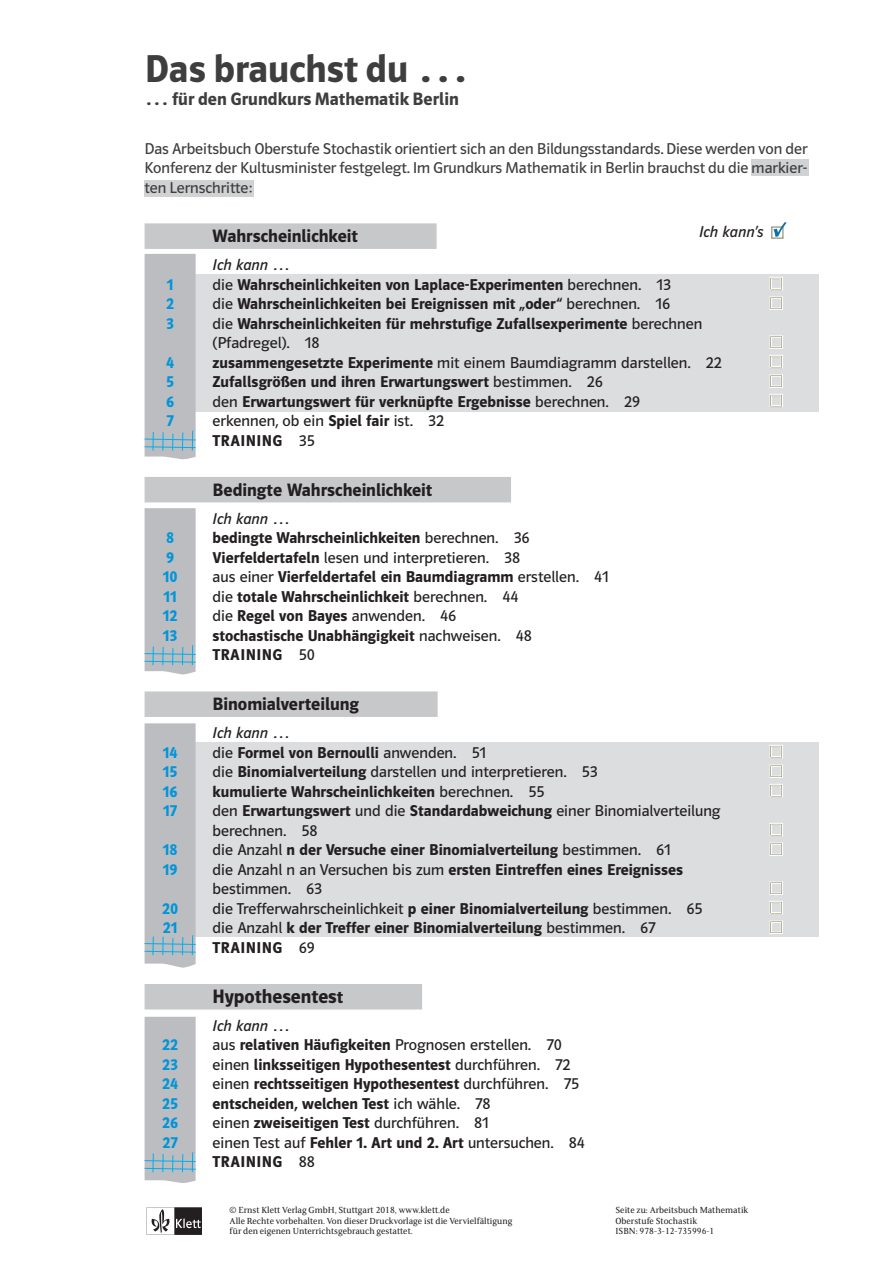
<style>
.page{position:relative;width:893px;height:1263px;background:#fff}
.page>*{position:absolute;margin:0;border:0;box-sizing:border-box;transform-origin:0 0}
.t1{font:600 39px "Polo CEF";color:#3e3e3f}
.t2{font:22.2px "Polo CEF";color:#8c896b}
.t3{font:600 19.5px "Polo CEF";color:#231f20}
.t4{font:600 18px "Polo CEF";letter-spacing:-.005em;color:#231f20}
.t5{font:600 18px "Polo CEF";color:#3e3e3f}
.t6{font:600 15.75px/19.5px "Polo CEF";color:#231f20}
.t7{font:15.75px/19.5px "Polo CEF";color:#231f20}
.t8{font:15.75px/19.5px "Polo CEF";color:#3e3e3f;text-align:justify}
.t9{font:600 15.75px "Polo CEF";color:#0095d9}
.t10{font:italic 15.75px "Polo CEF";color:#231f20}
.t11{font:600 15.75px "Polo CEF";letter-spacing:.035em;color:#231f20}
.t12{font:9.75px/10.5px "FS Sally Klett";color:#231f20}
.s1{font-weight:400}
.s2{font-weight:600}
.s3{font-size:18px}
</style>
<div class="page">
<div style="left:751px;top:159px;width:58px;height:17px;background:#d1d2d4"></div>
<div style="left:144px;top:180px;width:110px;height:17px;background:#d1d2d4"></div>
<div style="left:190px;top:742px;width:629px;height:194px;background:#dcdddf"></div>
<div style="left:190px;top:274px;width:629px;height:138px;background:#dcdddf"></div>
<div style="left:771px;top:226px;width:12px;height:13px;border:1px solid #8c896b"></div>
<svg style="left:773px;top:222px;width:14px;height:15px"></svg>
<div style="left:145px;top:223px;width:292px;height:26px;background:#c7c8ca"></div>
<div style="left:145px;top:477px;width:366px;height:25px;background:#c7c8ca"></div>
<div style="left:145px;top:691px;width:293px;height:26px;background:#c7c8ca"></div>
<div style="left:145px;top:984px;width:277px;height:25px;background:#c7c8ca"></div>
<svg style="left:769px;top:277px;width:14px;height:13px"></svg>
<svg style="left:769px;top:296px;width:14px;height:14px"></svg>
<svg style="left:769px;top:335px;width:14px;height:14px"></svg>
<svg style="left:769px;top:355px;width:14px;height:13px"></svg>
<svg style="left:769px;top:374px;width:14px;height:14px"></svg>
<svg style="left:769px;top:394px;width:14px;height:13px"></svg>
<svg style="left:769px;top:745px;width:14px;height:13px"></svg>
<svg style="left:769px;top:764px;width:14px;height:14px"></svg>
<svg style="left:769px;top:784px;width:14px;height:13px"></svg>
<svg style="left:769px;top:823px;width:14px;height:13px"></svg>
<svg style="left:769px;top:842px;width:14px;height:14px"></svg>
<svg style="left:769px;top:881px;width:14px;height:14px"></svg>
<svg style="left:769px;top:901px;width:14px;height:13px"></svg>
<svg style="left:769px;top:920px;width:14px;height:14px"></svg>
<div style="left:145px;top:254px;width:51px;height:206px;background:#bcbdc0"></div>
<svg style="left:145px;top:508px;width:51px;height:167px;background:#b9bec2"></svg>
<div style="left:145px;top:723px;width:51px;height:245px;background:#bcbdc0"></div>
<svg style="left:145px;top:1017px;width:51px;height:166px;background:#b9bdc2"></svg>
<svg style="left:147px;top:1207px;width:55px;height:28px"></svg>
<h1 class="t1" style="left:144px;top:46px;width:325px">Das brauchst du …</h1>
<p class="t5" style="left:144px;top:88px;width:316px">… für den Grundkurs Mathematik Berlin</p>
<p class="t8" style="left:144px;top:139px;width:664px">Das Arbeitsbuch Oberstufe Stochastik orientiert sich an den Bildungsstandards. Diese werden von der Konferenz der Kultusminister festgelegt. Im Grundkurs Mathematik in Berlin brauchst du die markier&shy;ten Lernschritte:</p>
<p class="t10" style="left:699px;top:223px;width:66px">Ich kann’s</p>
<p class="t4" style="left:213px;top:226px;width:147px">Wahrscheinlichkeit</p>
<p class="t10" style="left:213px;top:256px;width:79px">Ich kann …</p>
<p class="t9" style="left:167px;top:275px;width:8px">1</p>
<p class="t6" style="left:213px;top:275px;width:460px"><span class="s1">die</span> Wahrscheinlichkeiten von Laplace-Experimenten <span class="s1">berechnen. 13</span></p>
<h2 class="t2" style="left:768px;top:270px;width:18px">□</h2>
<p class="t9" style="left:166px;top:294px;width:9px">2</p>
<p class="t6" style="left:213px;top:294px;width:459px"><span class="s1">die</span> Wahrscheinlichkeiten bei Ereignissen mit „oder“ <span class="s1">berechnen. 16</span></p>
<h2 class="t2" style="left:768px;top:290px;width:18px">□</h2>
<p class="t9" style="left:166px;top:314px;width:9px">3</p>
<p class="t6" style="left:213px;top:314px;width:491px"><span class="s1">die</span> Wahrscheinlichkeiten für mehrstufige Zufallsexperimente <span class="s1">berechnen (Pfadregel). 18</span></p>
<h2 class="t2" style="left:768px;top:329px;width:18px">□</h2>
<p class="t9" style="left:166px;top:353px;width:9px">4</p>
<p class="t7" style="left:213px;top:353px;width:511px"><span class="s2">zusammengesetzte Experimente</span> mit einem Baumdiagramm darstellen. 22</p>
<h2 class="t2" style="left:768px;top:348px;width:18px">□</h2>
<p class="t9" style="left:166px;top:372px;width:9px">5</p>
<p class="t6" style="left:213px;top:372px;width:392px">Zufallsgrößen und ihren Erwartungswert <span class="s1">bestimmen. 26</span></p>
<h2 class="t2" style="left:768px;top:368px;width:18px">□</h2>
<p class="t9" style="left:166px;top:392px;width:9px">6</p>
<p class="t6" style="left:213px;top:392px;width:429px"><span class="s1">den</span> Erwartungswert für verknüpfte Ergebnisse <span class="s1">berechnen. 29</span></p>
<h2 class="t2" style="left:768px;top:387px;width:18px">□</h2>
<p class="t9" style="left:166px;top:411px;width:9px">7</p>
<p class="t7" style="left:213px;top:411px;width:233px">erkennen, ob ein <span class="s2">Spiel fair</span> ist. 32<br><span class="s2">TRAINING</span> 35</p>
<p class="t4" style="left:213px;top:479px;width:221px">Bedingte Wahrscheinlichkeit</p>
<p class="t10" style="left:213px;top:509px;width:79px">Ich kann …</p>
<p class="t9" style="left:166px;top:528px;width:9px">8</p>
<p class="t6" style="left:213px;top:528px;width:319px">bedingte Wahrscheinlichkeiten <span class="s1">berechnen. 36</span></p>
<p class="t9" style="left:166px;top:548px;width:9px">9</p>
<p class="t7" style="left:213px;top:548px;width:309px"><span class="s2">Vierfeldertafeln</span> lesen und interpretieren. 38</p>
<p class="t9" style="left:163px;top:567px;width:16px">10</p>
<p class="t6" style="left:213px;top:567px;width:398px"><span class="s1">aus einer</span> Vierfeldertafel ein Baumdiagramm <span class="s1">erstellen. 41</span></p>
<p class="t9" style="left:163px;top:587px;width:15px">11</p>
<p class="t6" style="left:213px;top:587px;width:307px"><span class="s1">die</span> totale Wahrscheinlichkeit <span class="s1">berechnen. 44</span></p>
<p class="t9" style="left:163px;top:606px;width:16px">12</p>
<p class="t7" style="left:213px;top:606px;width:245px">die <span class="s2">Regel von Bayes</span> anwenden. 46</p>
<p class="t9" style="left:163px;top:626px;width:16px">13</p>
<p class="t6" style="left:213px;top:626px;width:321px">stochastische Unabhängigkeit <span class="s1">nachweisen. 48<br></span>TRAINING <span class="s1">50</span></p>
<p class="t4" style="left:213px;top:694px;width:148px">Binomialverteilung</p>
<p class="t10" style="left:213px;top:724px;width:79px">Ich kann …</p>
<p class="t9" style="left:163px;top:743px;width:16px">14</p>
<p class="t6" style="left:213px;top:743px;width:275px"><span class="s1">die</span> Formel von Bernoulli <span class="s1">anwenden. 51</span></p>
<h2 class="t2" style="left:768px;top:738px;width:18px">□</h2>
<p class="t9" style="left:163px;top:762px;width:16px">15</p>
<p class="t7" style="left:213px;top:762px;width:387px">die <span class="s2">Binomialverteilung</span> darstellen und interpretieren. 53</p>
<h2 class="t2" style="left:768px;top:758px;width:18px">□</h2>
<p class="t9" style="left:163px;top:782px;width:16px">16</p>
<p class="t6" style="left:213px;top:782px;width:333px">kumulierte Wahrscheinlichkeiten <span class="s1">berechnen. 55</span></p>
<h2 class="t2" style="left:768px;top:777px;width:18px">□</h2>
<p class="t9" style="left:163px;top:801px;width:16px">17</p>
<p class="t7" style="left:213px;top:801px;width:509px">den <span class="s2">Erwartungswert</span> und die <span class="s2">Standardabweichung</span> einer Binomialverteilung berechnen. 58</p>
<h2 class="t2" style="left:768px;top:816px;width:18px">□</h2>
<p class="t9" style="left:163px;top:840px;width:16px">18</p>
<p class="t6" style="left:213px;top:840px;width:460px"><span class="s1">die Anzahl</span> n der Versuche einer Binomialverteilung <span class="s1">bestimmen. 61</span></p>
<h2 class="t2" style="left:768px;top:836px;width:18px">□</h2>
<p class="t9" style="left:163px;top:860px;width:16px">19</p>
<p class="t7" style="left:213px;top:860px;width:472px">die Anzahl n an Versuchen bis zum <span class="s2">ersten Eintreffen eines Ereignisses </span>bestimmen. 63</p>
<h2 class="t2" style="left:768px;top:875px;width:18px">□</h2>
<p class="t9" style="left:162px;top:899px;width:17px">20</p>
<p class="t7" style="left:213px;top:899px;width:491px">die Trefferwahrscheinlichkeit <span class="s2">p einer Binomialverteilung</span> bestimmen. 65</p>
<h2 class="t2" style="left:768px;top:894px;width:18px">□</h2>
<p class="t9" style="left:163px;top:918px;width:16px">21</p>
<p class="t6" style="left:213px;top:918px;width:444px"><span class="s1">die Anzahl</span> k der Treffer einer Binomialverteilung <span class="s1">bestimmen. 67</span></p>
<h2 class="t2" style="left:768px;top:914px;width:18px">□</h2>
<p class="t11" style="left:213px;top:938px;width:104px">TRAINING <span class="s1">69</span></p>
<p class="t3" style="left:213px;top:985px;width:132px">Hypothesentes<span class="s3">t</span></p>
<p class="t10" style="left:213px;top:1016px;width:79px">Ich kann …</p>
<p class="t9" style="left:162px;top:1035px;width:17px">22</p>
<p class="t7" style="left:213px;top:1035px;width:351px">aus <span class="s2">relativen Häufigkeiten</span> Prognosen erstellen. 70</p>
<p class="t9" style="left:162px;top:1055px;width:17px">23</p>
<p class="t6" style="left:213px;top:1055px;width:359px"><span class="s1">einen</span> linksseitigen Hypothesentest <span class="s1">durchführen. 72</span></p>
<p class="t9" style="left:162px;top:1074px;width:17px">24</p>
<p class="t6" style="left:213px;top:1074px;width:368px"><span class="s1">einen</span> rechtsseitigen Hypothesentest <span class="s1">durchführen. 75</span></p>
<p class="t9" style="left:162px;top:1094px;width:17px">25</p>
<p class="t6" style="left:213px;top:1094px;width:280px">entscheiden, welchen Test <span class="s1">ich wähle. 78</span></p>
<p class="t9" style="left:162px;top:1113px;width:17px">26</p>
<p class="t7" style="left:213px;top:1113px;width:278px">einen <span class="s2">zweiseitigen Test</span> durchführen. 81</p>
<p class="t9" style="left:162px;top:1133px;width:17px">27</p>
<p class="t7" style="left:213px;top:1133px;width:374px">einen Test auf <span class="s2">Fehler 1. Art und 2. Art</span> untersuchen. 84<br><span class="s2">TRAINING</span> 88</p>
<p class="t12" style="left:230px;top:1204px;width:284px">© Ernst Klett Verlag GmbH, Stuttgart 2018, www.klett.de<br>Alle Rechte vorbehalten. Von dieser Druckvorlage ist die Vervielfältigung für den eigenen Unterrichtsgebrauch gestattet.</p>
<p class="t12" style="left:615px;top:1204px;width:134px">Seite zu: Arbeitsbuch Mathematik<br>Oberstufe Stochastik<br>ISBN: 978-3-12-735996-1</p>
</div>
